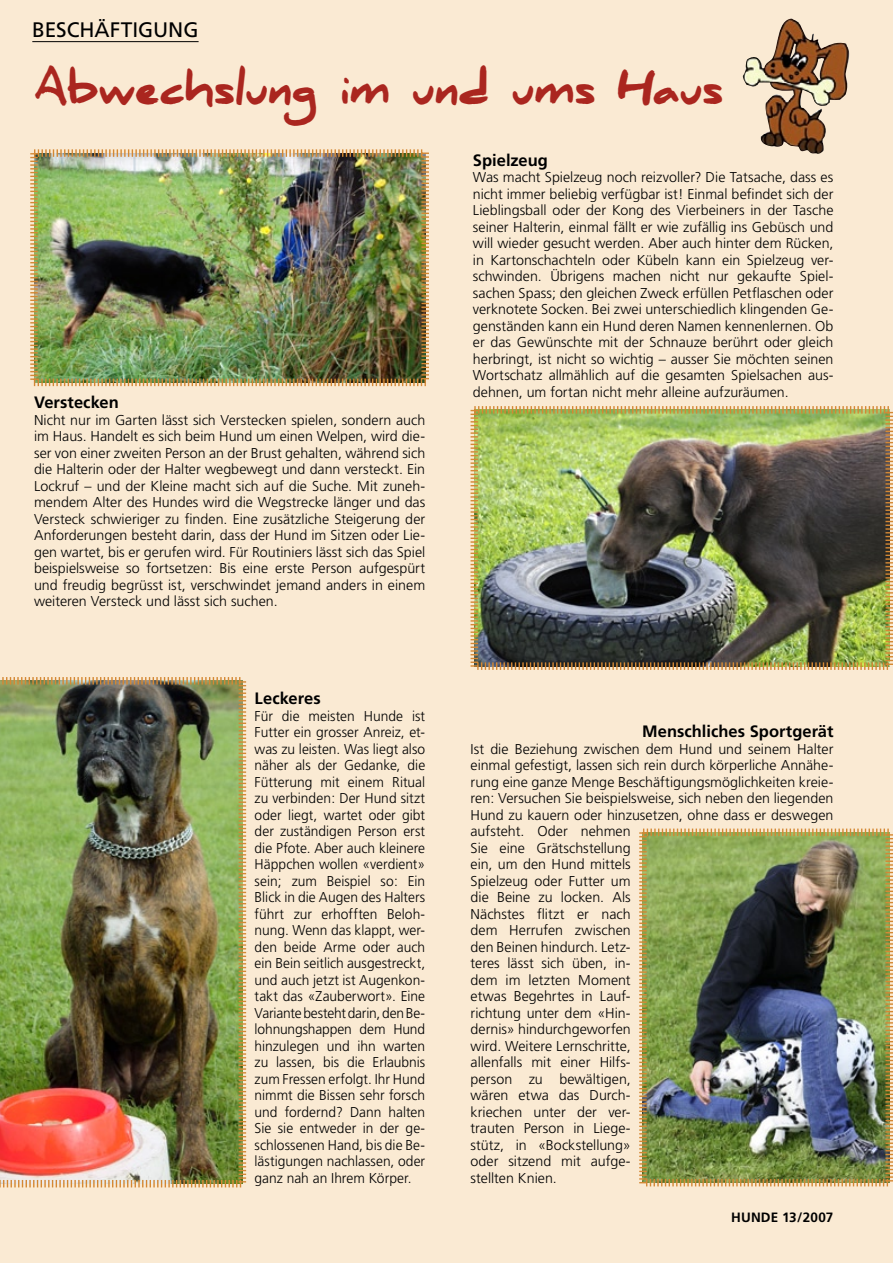
<style>
.page{position:relative;width:893px;height:1263px;background:#faead3}
.page>*{position:absolute;margin:0;border:0;box-sizing:border-box;transform-origin:0 0}
.t1{font:900 42px "Daniel";letter-spacing:-.005em;color:#aa261f}
.t2{font:21px "Frutiger";color:#000}
.t3{font:700 16.5px "Frutiger";color:#000}
.t4{font:300 14.25px/16.5px "Frutiger";color:#000;text-align:justify}
.t5{font:700 13.5px "Frutiger";letter-spacing:.015em;color:#000}
</style>
<div class="page">
<hr style="left:32px;top:41px;width:167px;height:1px;background:#000">
<img style="left:0;top:677px;width:247px;height:511px">
<img style="left:470px;top:406px;width:423px;height:264px">
<img style="left:639px;top:828px;width:254px;height:359px">
<img style="left:30px;top:149px;width:399px;height:238px">
<img style="left:743px;top:18px;width:107px;height:136px">
<h2 class="t2" style="left:32px;top:17px;width:165px">BESCHÄFTIGU NG</h2>
<h1 class="t1" style="left:34px;top:65px;width:690px">Abwechslung im und ums Haus</h1>
<p class="t3" style="left:34px;top:393px;width:86px">Verstecken</p>
<p class="t4" style="left:34px;top:412px;width:393px">Nicht nur im Garten lässt sich Verstecken spielen, sondern auch im Haus. Handelt es sich beim Hund um einen Welpen, wird die&shy;ser von einer zweiten Person an der Brust gehalten, während sich die Halterin oder der Halter wegbewegt und dann versteckt. Ein Lockruf – und der Kleine macht sich auf die Suche. Mit zuneh&shy;mendem Alter des Hundes wird die Wegstrecke länger und das Versteck schwieriger zu finden. Eine zusätzliche Steigerung der Anforderungen besteht darin, dass der Hund im Sitzen oder Lie&shy;gen wartet, bis er gerufen wird. Für Routiniers lässt sich das Spiel beispielsweise so fortsetzen: Bis eine erste Person aufgespürt und freudig begrüsst ist, verschwindet jemand anders in einem weiteren Versteck und lässt sich suchen.</p>
<p class="t3" style="left:255px;top:689px;width:68px">Leckeres</p>
<p class="t4" style="left:255px;top:708px;width:172px">Für die meisten Hunde ist Futter ein grosser Anreiz, et&shy;was zu leisten. Was liegt also näher als der Gedanke, die Fütterung mit einem Ritual zu verbinden: Der Hund sitzt oder liegt, wartet oder gibt der zuständigen Person erst die Pfote. Aber auch kleinere Häppchen wollen «verdient» sein; zum Beispiel so: Ein Blick in die Augen des Halters führt zur erhofften Beloh&shy;nung. Wenn das klappt, wer&shy;den beide Arme oder auch ein Bein seitlich ausgestreckt, und auch jetzt ist Augenkon&shy;takt das «Zauberwort». Eine Variante besteht darin, den Be&shy;lohnungshappen dem Hund hinzulegen und ihn warten zu lassen, bis die Erlaubnis zum Fressen erfolgt. Ihr Hund nimmt die Bissen sehr forsch und fordernd? Dann halten Sie sie entweder in der ge&shy;schlossenen Hand, bis die Be&shy;lästigungen nachlassen, oder ganz nah an Ihrem Körper.</p>
<p class="t3" style="left:473px;top:150px;width:77px">Spielzeug</p>
<p class="t4" style="left:473px;top:169px;width:362px">Was macht Spielzeug noch reizvoller? Die Tatsache, dass es nicht immer beliebig verfügbar ist! Einmal befindet sich der Lieblingsball oder der Kong des Vierbeiners in der Tasche seiner Halterin, einmal fällt er wie zufällig ins Gebüsch und will wieder gesucht werden. Aber auch hinter dem Rücken, in Kartonschachteln oder Kübeln kann ein Spielzeug ver&shy;schwinden. Übrigens machen nicht nur gekaufte Spiel&shy;sachen Spass; den gleichen Zweck erfüllen Petflaschen oder verknotete Socken. Bei zwei unterschiedlich klingenden Ge&shy;genständen kann ein Hund deren Namen kennenlernen. Ob er das Gewünschte mit der Schnauze berührt oder gleich herbringt, ist nicht so wichtig – ausser Sie möchten seinen Wortschatz allmählich auf die gesamten Spielsachen aus&shy;dehnen, um fortan nicht mehr alleine aufzuräumen.</p>
<p class="t3" style="left:642px;top:722px;width:193px">Menschliches Sportgerät</p>
<p class="t4" style="left:471px;top:741px;width:364px;text-align:left">Ist die Beziehung zwischen dem Hund und seinem Halter einmal gefestigt, lassen sich rein durch körperliche Annähe&shy;rung eine ganze Menge Beschäftigungsmöglichkeiten kreie&shy;ren: Versuchen Sie beispielsweise, sich neben den liegenden<br>Hund zu kauern oder hinzusetzen, ohne dass er deswegen aufsteht. Oder nehmen<br>Sie eine Grätschstellung<br>ein, um den Hund mittels<br>Spielzeug oder Futter um<br>die Beine zu locken. Als<br>Nächstes flitzt er nach<br>dem Herrufen zwischen<br>den Beinen hindurch. Letz-<br>teres lässt sich üben, in-<br>dem im letzten Moment<br>etwas Begehrtes in Lauf-<br>richtung unter dem «Hin-<br>dernis» hindurchgeworfen<br>wird. Weitere Lernschritte,<br>allenfalls mit einer Hilfs-<br>person zu bewältigen,<br>wären etwa das Durch-<br>kriechen unter der ver-<br>trauten Person in Liege-<br>stütz, in «Bockstellung»<br>oder sitzend mit aufge-<br>stellten Knien.</p>
<p class="t5" style="left:731px;top:1209px;width:104px">HUNDE 13/2007</p>
</div>
